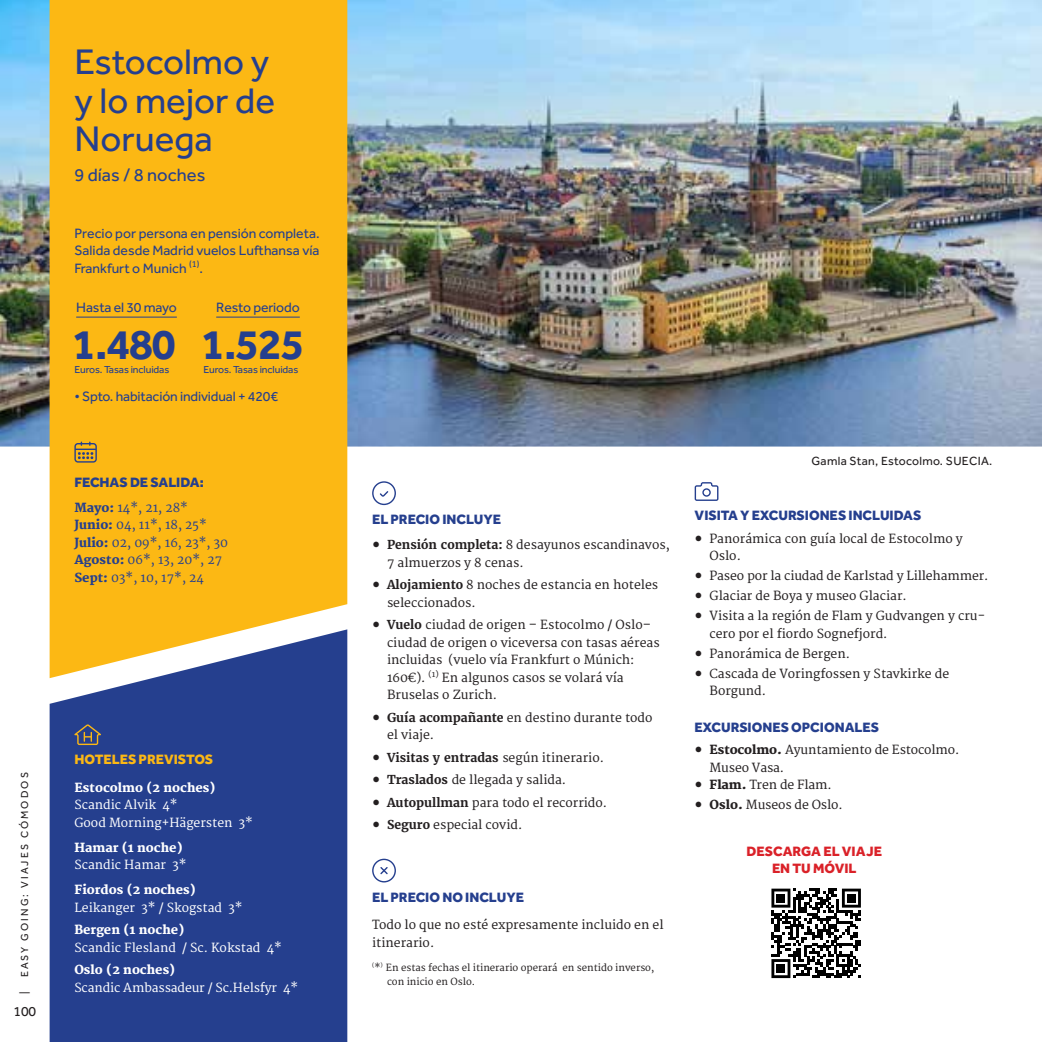
<style>
.page{position:relative;width:1042px;height:1042px;background:#fff}
.page>*{position:absolute;margin:0;border:0;box-sizing:border-box;transform-origin:0 0}
.t1{font:700 43.75px "Effra";letter-spacing:-.025em;color:#253f8e}
.t2{font:36.75px/38.5px "Effra";color:#253f8e}
.t3{font:18.38px "Effra";color:#253f8e}
.t4{font:14px/17.5px "Effra";letter-spacing:-.01em;color:#253f8e;text-align:justify}
.t5{font:800 14px "Effra";color:#253f8e}
.t6{font:800 14px "Effra";color:#da2128}
.t7{font:800 14px "Effra";color:#fcb814}
.t8{font:14px "Effra";color:#231f20}
.t9{font:12.25px/17.5px "Merriweather";color:#231f20}
.t10{font:12.25px/17.5px "Merriweather";color:#fff}
.t11{font:12.25px "Merriweather";color:#253f8e}
.t12{font:800 12.25px "Merriweather";color:#fff}
.t13{font:700 12.25px "Merriweather";color:#231f20}
.t14{font:12.25px "Effra";letter-spacing:.025em;color:#231f20}
.t15{font:10.5px "Effra";letter-spacing:-.01em;color:#253f8e}
.t16{font:10.5px "Effra";letter-spacing:.2em;color:#231f20}
.t17{font:9.62px/14px "Merriweather";color:#231f20}
.s1{font-weight:800}
.s2{font-family:"Minion Pro";font-size:21px}
.s3{font-weight:700}
.s4{font-family:"Minion Pro";font-weight:400;font-size:21px}
.s5{font-weight:400}
</style>
<div class="page">
<img style="left:347px;top:0;width:695px;height:446px">
<img style="left:0;top:0;width:50px;height:446px">
<div style="left:50px;top:0;width:297px;height:629px;background:#fcb814"></div>
<svg style="left:50px;top:629px;width:297px;height:413px;background:#384d8e"></svg>
<svg style="left:74px;top:724px;width:27px;height:21px"></svg>
<svg style="left:694px;top:482px;width:24px;height:19px"></svg>
<svg style="left:372px;top:481px;width:24px;height:24px"></svg>
<svg style="left:372px;top:858px;width:24px;height:24px"></svg>
<svg style="left:74px;top:441px;width:23px;height:21px"></svg>
<hr style="left:76px;top:317px;width:101px;height:1px;background:#253f8e">
<hr style="left:216px;top:317px;width:84px;height:1px;background:#253f8e">
<svg style="left:771px;top:888px;width:90px;height:90px"></svg>
<div style="left:777px;top:894px;width:8px;height:8px;background:#000"></div>
<div style="left:847px;top:894px;width:8px;height:8px;background:#000"></div>
<div style="left:777px;top:964px;width:8px;height:8px;background:#000"></div>
<p class="t2" style="left:74px;top:42px;width:202px">Estocolmo y y lo mejor de<br>Noruega</p>
<p class="t3" style="left:74px;top:164px;width:132px">9 días / 8 noches</p>
<p class="t4" style="left:74px;top:224px;width:247px">Precio por persona en pensión completa.<br>Salida desde Madrid vuelos Lufthansa vía Frankfurt o Munich <sup>(1)</sup>.</p>
<p class="t4" style="left:76px;top:298px;width:102px">Hasta el 30 mayo</p>
<p class="t4" style="left:216px;top:298px;width:85px">Resto periodo</p>
<p class="t1" style="left:72px;top:317px;width:105px">1.480</p>
<p class="t15" style="left:74px;top:363px;width:96px">Euros. Tasas incluidas</p>
<p class="t1" style="left:201px;top:317px;width:105px">1.525</p>
<p class="t15" style="left:203px;top:363px;width:96px">Euros. Tasas incluidas</p>
<p class="t4" style="left:74px;top:388px;width:205px">• Spto. habitación individual + 420€</p>
<p class="t5" style="left:74px;top:473px;width:131px">FECHAS DE SALIDA:</p>
<p class="t11" style="left:74px;top:500px;width:115px"><span class="s1">Mayo:</span> 14*, 21, 28*</p>
<p class="t11" style="left:74px;top:518px;width:134px"><span class="s1">Junio:</span> 04, 11*, 18, 25*</p>
<p class="t11" style="left:74px;top:535px;width:155px"><span class="s1">Julio:</span> 02, 09*, 16, 23*, 30</p>
<p class="t11" style="left:74px;top:553px;width:149px"><span class="s1">Agosto:</span> 06*, 13, 20*, 27</p>
<p class="t11" style="left:74px;top:570px;width:131px"><span class="s1">Sept:</span> 03*, 10, 17*, 24</p>
<p class="t16" style="left:18px;top:977px;width:206px;rotate:-90deg">EASY GOING: VIAJES CÓMODOS</p>
<p class="t16" style="left:18px;top:994px;width:4px;rotate:-90deg">|</p>
<p class="t8" style="left:13px;top:1003px;width:24px">100</p>
<p class="t7" style="left:74px;top:751px;width:140px">HOTELES PREVISTOS</p>
<p class="t12" style="left:74px;top:780px;width:143px">Estocolmo (2 noches)</p>
<p class="t10" style="left:74px;top:796px;width:180px">Scandic Alvik 4*<br>Good Morning+Hägersten 3*</p>
<p class="t12" style="left:74px;top:840px;width:110px">Hamar (1 noche)</p>
<p class="t10" style="left:74px;top:856px;width:114px">Scandic Hamar 3*</p>
<p class="t12" style="left:74px;top:882px;width:123px">Fiordos (2 noches)</p>
<p class="t10" style="left:74px;top:899px;width:170px">Leikanger 3* / Skogstad 3*</p>
<p class="t12" style="left:74px;top:922px;width:111px">Bergen (1 noche)</p>
<p class="t10" style="left:74px;top:939px;width:209px">Scandic Flesland / Sc. Kokstad 4*</p>
<p class="t12" style="left:74px;top:962px;width:102px">Oslo (2 noches)</p>
<p class="t10" style="left:74px;top:979px;width:225px">Scandic Ambassadeur / Sc.Helsfyr 4*</p>
<p class="t5" style="left:372px;top:511px;width:131px">EL PRECIO INCLUYE</p>
<p class="t9" style="left:387px;top:537px;width:284px;text-indent:-15px"><span class="s2">•</span> <span class="s3">Pensión completa:</span> 8 desayunos escandinavos,<br>7 almuerzos y 8 cenas.</p>
<p class="t9" style="left:387px;top:577px;width:273px;text-indent:-15px"><span class="s2">•</span> <span class="s3">Alojamiento</span> 8 noches de estancia en hoteles seleccionados.</p>
<p class="t9" style="left:387px;top:617px;width:274px;text-indent:-15px"><span class="s2">•</span> <span class="s3">Vuelo</span> ciudad de origen – Estocolmo / Oslo– ciudad de origen o viceversa con tasas aéreas incluidas (vuelo vía Frankfurt o Múnich:<br>160€). <sup>(1)</sup> En algunos casos se volará vía Bruselas o Zurich.</p>
<p class="t9" style="left:387px;top:709px;width:267px;text-indent:-15px"><span class="s2">•</span> <span class="s3">Guía acompañante</span> en destino durante todo el viaje.</p>
<p class="t13" style="left:372px;top:749px;width:233px"><span class="s4">•</span> Visitas y entradas <span class="s5">según itinerario.</span></p>
<p class="t9" style="left:372px;top:771px;width:195px"><span class="s2">•</span> <span class="s3">Traslados</span> de llegada y salida.</p>
<p class="t9" style="left:372px;top:794px;width:236px"><span class="s2">•</span> <span class="s3">Autopullman</span> para todo el recorrido.</p>
<p class="t9" style="left:372px;top:816px;width:152px"><span class="s2">•</span> <span class="s3">Seguro</span> especial covid.</p>
<p class="t5" style="left:372px;top:888px;width:153px">EL PRECIO NO INCLUYE</p>
<p class="t9" style="left:372px;top:916px;width:293px">Todo lo que no esté expresamente incluido en el itinerario.</p>
<p class="t17" style="left:387px;top:960px;width:269px;text-indent:-15px"><sup>(</sup>*<sup>)</sup> En estas fechas el itinerario operará en sentido inverso, con inicio en Oslo.</p>
<p class="t14" style="left:811px;top:453px;width:182px">Gamla Stan, Estocolmo. SUECIA.</p>
<p class="t5" style="left:694px;top:507px;width:228px">VISITA Y EXCURSIONES INCLUIDAS</p>
<p class="t9" style="left:709px;top:530px;width:255px;text-indent:-15px"><span class="s2">•</span> Panorámica con guía local de Estocolmo y<br>Oslo.</p>
<p class="t9" style="left:694px;top:567px;width:295px"><span class="s2">•</span> Paseo por la ciudad de Karlstad y Lillehammer.</p>
<p class="t9" style="left:694px;top:587px;width:214px"><span class="s2">•</span> Glaciar de Boya y museo Glaciar.</p>
<p class="t9" style="left:709px;top:607px;width:277px;text-indent:-15px"><span class="s2">•</span> Visita a la región de Flam y Gudvangen y cru&shy;cero por el fiordo Sognefjord.</p>
<p class="t9" style="left:694px;top:645px;width:157px"><span class="s2">•</span> Panorámica de Bergen.</p>
<p class="t9" style="left:709px;top:665px;width:241px;text-indent:-15px"><span class="s2">•</span> Cascada de Voringfossen y Stavkirke de<br>Borgund.</p>
<p class="t5" style="left:694px;top:718px;width:186px">EXCURSIONES OPCIONALES</p>
<p class="t9" style="left:709px;top:742px;width:251px;text-indent:-15px"><span class="s2">•</span> <span class="s1">Estocolmo.</span> Ayuntamiento de Estocolmo.<br>Museo Vasa.</p>
<p class="t9" style="left:694px;top:777px;width:139px"><span class="s2">•</span> <span class="s1">Flam.</span> Tren de Flam.</p>
<p class="t9" style="left:694px;top:797px;width:149px"><span class="s2">•</span> <span class="s1">Oslo.</span> Museos de Oslo.</p>
<p class="t6" style="left:746px;top:842px;width:137px">DESCARGA EL VIAJE</p>
<p class="t6" style="left:772px;top:860px;width:86px">EN TU MÓVIL</p>
</div>
